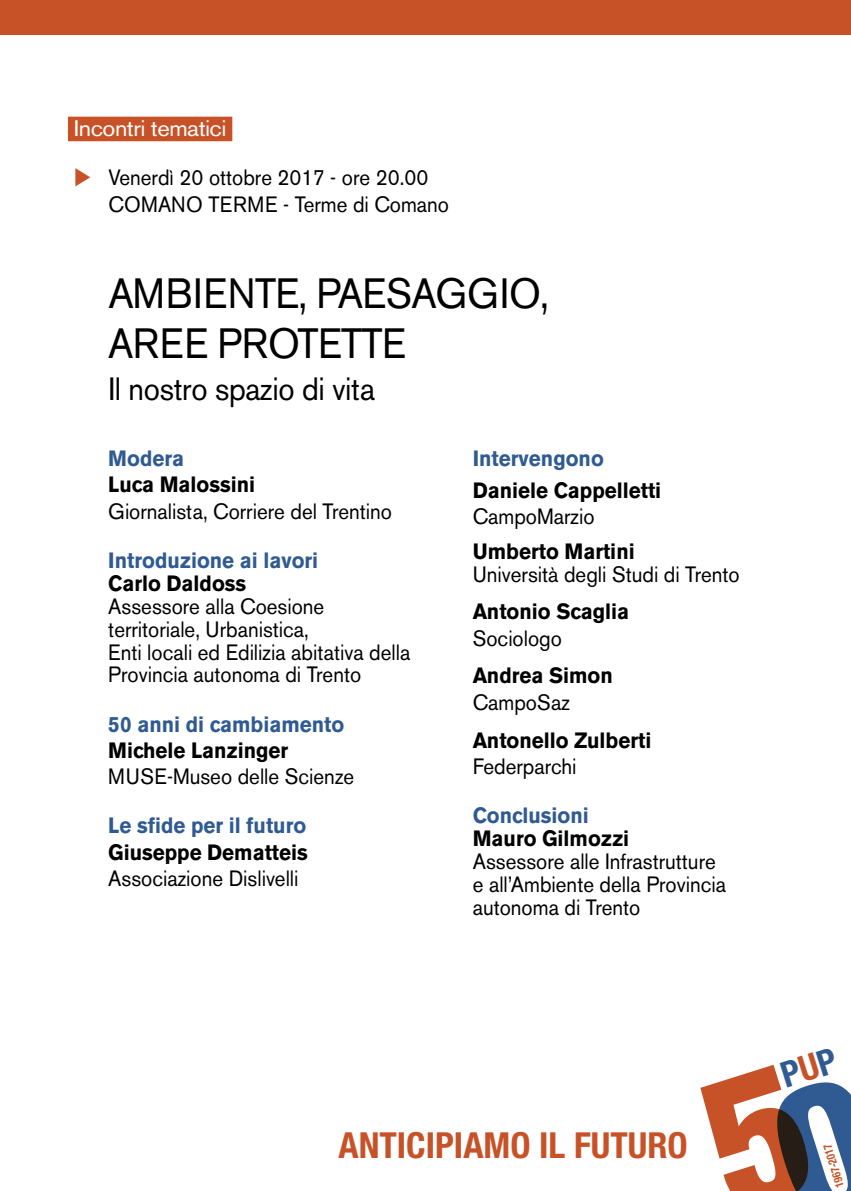
<style>
.page{position:relative;width:851px;height:1191px;background:#fff}
.page>*{position:absolute;margin:0;border:0;box-sizing:border-box;transform-origin:0 0}
.t1{font:42px/50.4px "Akzidenz Grotesk BE";letter-spacing:-.02em;color:#000;scale:.93 1}
.t2{font:700 condensed 36px "Helvetica Neue LT Std";color:#c75227}
.t3{font:32px "Akzidenz Grotesk BE";letter-spacing:-.01em;color:#000;scale:.93 1}
.t4{font:22.4px "Akzidenz Grotesk BE";letter-spacing:-.02em;color:#fff;scale:1.07 1}
.t5{font:22px/23px "Akzidenz Grotesk BE";color:#000;scale:.93 1}
.t6{font:700 22px "Akzidenz Grotesk BE";color:#000;scale:.93 1}
.t7{font:700 22px "Akzidenz Grotesk BE";color:#305b92;scale:.93 1}
.t8{font:700 condensed 11.6px "Helvetica Neue LT Std";color:#c75227;scale:.91 1}
.s1{color:#c75227}
</style>
<div class="page">
<div style="left:68px;top:117px;width:164px;height:24px;background:#c75227"></div>
<div style="left:0;top:0;width:850px;height:34px;background:#c75227"></div>
<svg style="left:700px;top:1064px;width:150px;height:127px"></svg>
<p class="t4" style="left:74px;top:114px;width:144px">Incontri tematici</p>
<p class="t5" style="left:108px;top:164px;width:368px;line-height:26.4px;text-indent:-35px"><span class="s1">◆</span> Venerdì 20 ottobre 2017 - ore 20.00<br>COMANO TERME - Terme di Comano</p>
<h1 class="t1" style="left:108px;top:268px;width:475px">AMBIENTE, PAESAGGIO,<br>AREE PROTETTE</h1>
<h3 class="t3" style="left:108px;top:369px;width:288px">Il nostro spazio di vita</h3>
<p class="t7" style="left:108px;top:445px;width:83px">Modera</p>
<p class="t6" style="left:108px;top:472px;width:159px">Luca Malossini</p>
<p class="t5" style="left:108px;top:499px;width:306px">Giornalista, Corriere del Trentino</p>
<p class="t7" style="left:108px;top:547px;width:227px">Introduzione ai lavori</p>
<p class="t6" style="left:108px;top:570px;width:150px">Carlo Daldoss</p>
<p class="t5" style="left:108px;top:594px;width:326px">Assessore alla Coesione territoriale, Urbanistica,<br>Enti locali ed Edilizia abitativa della<br>Provincia autonoma di Trento</p>
<p class="t7" style="left:108px;top:711px;width:255px">50 anni di cambiamento</p>
<p class="t6" style="left:108px;top:737px;width:195px">Michele Lanzinger</p>
<p class="t5" style="left:108px;top:765px;width:266px">MUSE-Museo delle Scienze</p>
<p class="t7" style="left:108px;top:813px;width:214px">Le sfide per il futuro</p>
<p class="t6" style="left:108px;top:839px;width:216px">Giuseppe Dematteis</p>
<p class="t5" style="left:108px;top:867px;width:206px">Associazione Dislivelli</p>
<p class="t7" style="left:472px;top:445px;width:142px">Intervengono</p>
<p class="t6" style="left:472px;top:477px;width:204px">Daniele Cappelletti</p>
<p class="t5" style="left:472px;top:505px;width:132px">CampoMarzio</p>
<p class="t6" style="left:472px;top:538px;width:176px">Umberto Martini</p>
<p class="t5" style="left:472px;top:562px;width:288px">Università degli Studi di Trento</p>
<p class="t6" style="left:472px;top:599px;width:170px">Antonio Scaglia</p>
<p class="t5" style="left:472px;top:626px;width:97px">Sociologo</p>
<p class="t6" style="left:472px;top:663px;width:152px">Andrea Simon</p>
<p class="t5" style="left:472px;top:690px;width:106px">CampoSaz</p>
<p class="t6" style="left:472px;top:727px;width:194px">Antonello Zulberti</p>
<p class="t5" style="left:472px;top:755px;width:113px">Federparchi</p>
<p class="t7" style="left:472px;top:802px;width:126px">Conclusioni</p>
<p class="t6" style="left:472px;top:825px;width:170px">Mauro Gilmozzi</p>
<p class="t5" style="left:472px;top:850px;width:274px">Assessore alle Infrastrutture e all’Ambiente della Provincia autonoma di Trento</p>
<h2 class="t2" style="left:338px;top:1123px;width:350px">ANTICIPIAMO IL FUTURO</h2>
<p class="t8" style="left:833px;top:1189px;width:50px;rotate:-107deg">1967-2017</p>
</div>
